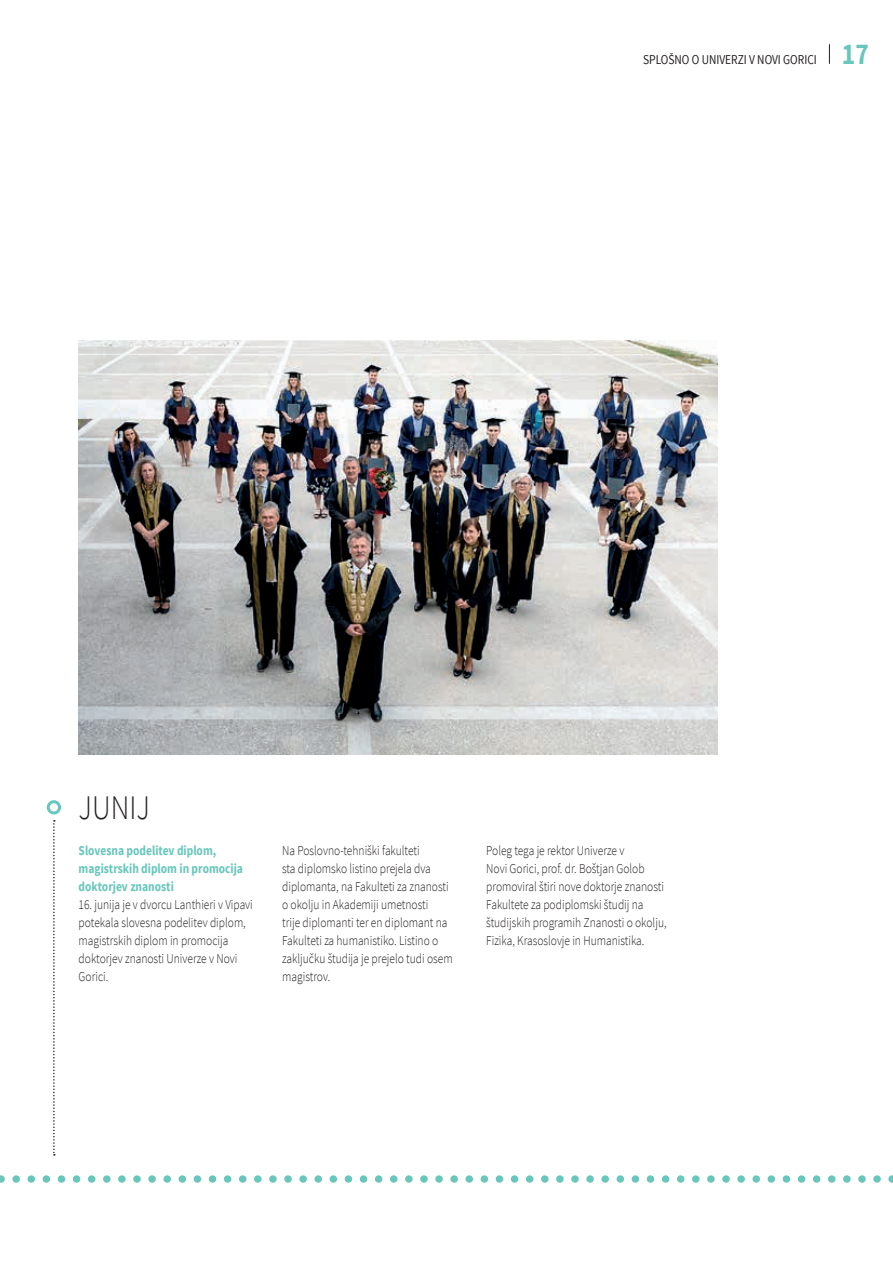
<style>
.page{position:relative;width:893px;height:1263px;background:#fff}
.page>*{position:absolute;margin:0;border:0;box-sizing:border-box;transform-origin:0 0}
.t1{font:300 34.5px "Source Sans Pro";color:#231f20;scale:.85 1}
.t2{font:700 30px "Source Sans Pro";color:#68c6bb;scale:.85 1}
.t3{font:300 13.5px/18px "Source Sans Pro";color:#231f20;scale:.85 1}
.t4{font:700 13.5px/18px "Source Sans Pro";color:#68c6bb;scale:.85 1}
.t5{font:13.5px "Source Sans Pro";color:#231f20;scale:.85 1}
</style>
<div class="page">
<svg style="left:829px;top:44px;width:1px;height:20px"></svg>
<svg style="left:0;top:1175px;width:893px;height:8px"></svg>
<div style="left:47px;top:800px;width:14px;height:14px;border:3px solid #68c6bb;border-radius:50%"></div>
<svg style="left:53px;top:820px;width:2px;height:335px"></svg>
<img style="left:79px;top:341px;width:639px;height:414px">
<p class="t5" style="left:643px;top:51px;width:206px">SPLOŠNO O UNIVERZI V NOVI GORICI</p>
<h2 class="t2" style="left:842px;top:35px;width:33px">17</h2>
<h1 class="t1" style="left:79px;top:787px;width:85px">JUNIJ</h1>
<p class="t4" style="left:79px;top:842px;width:195px">Slovesna podelitev diplom, magistrskih diplom in promocija doktorjev znanosti</p>
<p class="t3" style="left:79px;top:895px;width:206px">16. junija je v dvorcu Lanthieri v Vipavi potekala slovesna podelitev diplom, magistrskih diplom in promocija doktorjev znanosti Univerze v Novi<br>Gorici.</p>
<p class="t3" style="left:282px;top:841px;width:202px">Na Poslovno-tehniški fakulteti<br>sta diplomsko listino prejela dva diplomanta, na Fakulteti za znanosti o okolju in Akademiji umetnosti<br>trije diplomanti ter en diplomant na<br>Fakulteti za humanistiko. Listino o zaključku študija je prejelo tudi osem magistrov.</p>
<p class="t3" style="left:486px;top:841px;width:214px">Poleg tega je rektor Univerze v<br>Novi Gorici, prof. dr. Boštjan Golob promoviral štiri nove doktorje znanosti Fakultete za podiplomski študij na študijskih programih Znanosti o okolju, Fizika, Krasoslovje in Humanistika.</p>
</div>
